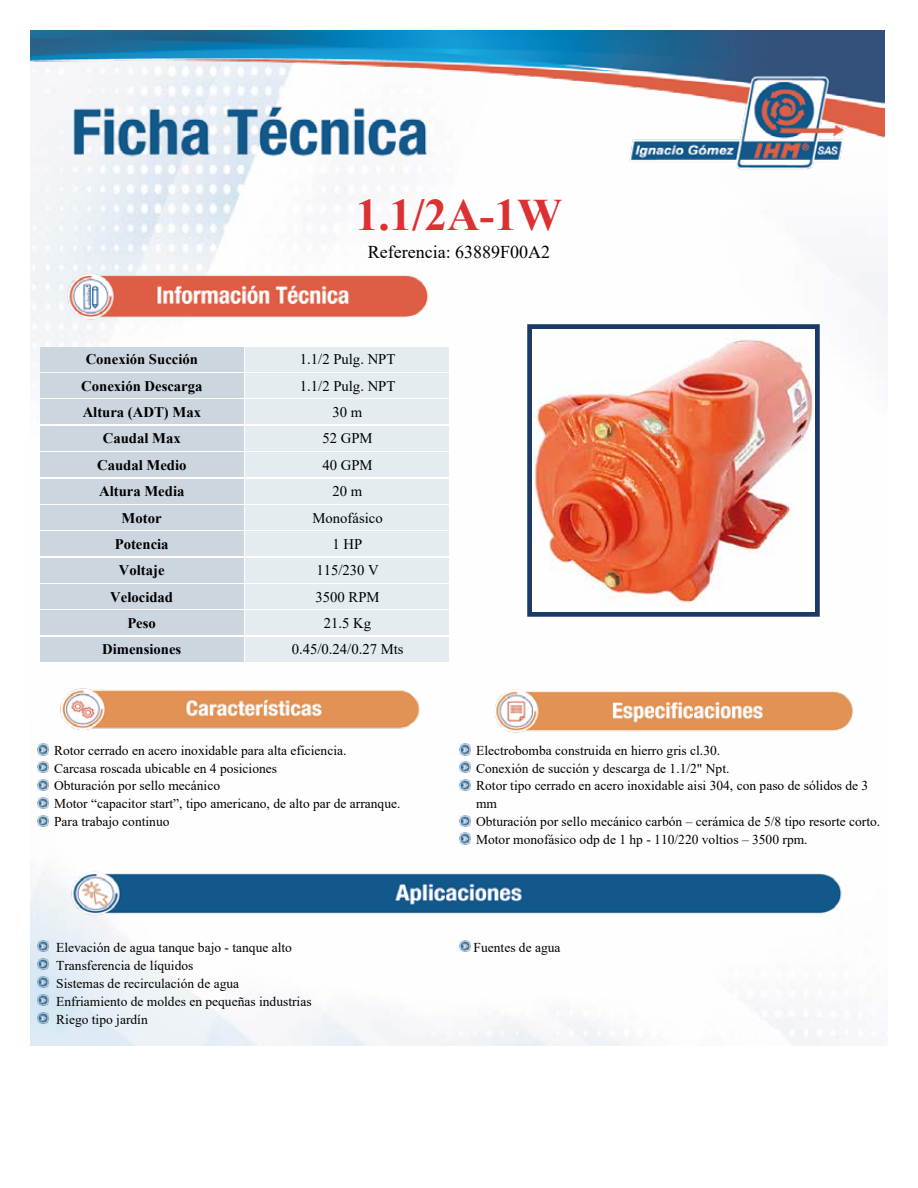
<style>
.page{position:relative;width:918px;height:1188px;background:#fff}
.page>*{position:absolute;margin:0;border:0;box-sizing:border-box;transform-origin:0 0}
.t1{font:700 45px "Times New Roman";color:#dc3132}
.t2{font:18px "Times New Roman";color:#000}
.t3{font:700 14.7px "Times New Roman";color:#000}
.t4{font:14.7px "Times New Roman";color:#000}
.t5{font:13.5px/17.9px "Times New Roman";color:#000}
</style>
<div class="page">
<img style="left:30px;top:188px;width:858px;height:857px">
<img style="left:30px;top:30px;width:855px;height:158px">
<img style="left:51px;top:262px;width:387px;height:68px">
<div style="left:527px;top:324px;width:293px;height:293px;border:6px solid #1c3a69"></div>
<img style="left:533px;top:330px;width:281px;height:281px">
<div style="left:40px;top:347px;width:203px;height:24px;background:#ccd6df"></div>
<div style="left:246px;top:347px;width:203px;height:24px;background:#e4ecef"></div>
<div style="left:40px;top:373px;width:203px;height:25px;background:#ccd6df"></div>
<div style="left:246px;top:373px;width:203px;height:25px;background:#e4ecef"></div>
<div style="left:40px;top:400px;width:203px;height:24px;background:#ccd6df"></div>
<div style="left:246px;top:400px;width:203px;height:24px;background:#e4ecef"></div>
<div style="left:40px;top:426px;width:203px;height:24px;background:#ccd6df"></div>
<div style="left:246px;top:426px;width:203px;height:24px;background:#e4ecef"></div>
<div style="left:40px;top:453px;width:203px;height:24px;background:#ccd6df"></div>
<div style="left:246px;top:453px;width:203px;height:24px;background:#e4ecef"></div>
<div style="left:40px;top:479px;width:203px;height:24px;background:#ccd6df"></div>
<div style="left:246px;top:479px;width:203px;height:24px;background:#e4ecef"></div>
<div style="left:40px;top:505px;width:203px;height:24px;background:#ccd6df"></div>
<div style="left:246px;top:505px;width:203px;height:24px;background:#e4ecef"></div>
<div style="left:40px;top:532px;width:203px;height:24px;background:#ccd6df"></div>
<div style="left:246px;top:532px;width:203px;height:24px;background:#e4ecef"></div>
<div style="left:40px;top:558px;width:203px;height:24px;background:#ccd6df"></div>
<div style="left:246px;top:558px;width:203px;height:24px;background:#e4ecef"></div>
<div style="left:40px;top:584px;width:203px;height:25px;background:#ccd6df"></div>
<div style="left:246px;top:584px;width:203px;height:25px;background:#e4ecef"></div>
<div style="left:40px;top:611px;width:203px;height:24px;background:#ccd6df"></div>
<div style="left:246px;top:611px;width:203px;height:24px;background:#e4ecef"></div>
<div style="left:40px;top:637px;width:203px;height:24px;background:#ccd6df"></div>
<div style="left:246px;top:637px;width:203px;height:24px;background:#e4ecef"></div>
<img style="left:51px;top:679px;width:387px;height:61px">
<img style="left:480px;top:679px;width:387px;height:61px">
<svg style="left:38px;top:744px;width:11px;height:11px"></svg>
<svg style="left:38px;top:762px;width:11px;height:11px"></svg>
<svg style="left:38px;top:779px;width:11px;height:12px"></svg>
<svg style="left:38px;top:797px;width:11px;height:12px"></svg>
<svg style="left:38px;top:815px;width:11px;height:11px"></svg>
<svg style="left:459px;top:744px;width:11px;height:11px"></svg>
<svg style="left:459px;top:762px;width:11px;height:11px"></svg>
<svg style="left:459px;top:779px;width:11px;height:12px"></svg>
<svg style="left:459px;top:815px;width:11px;height:11px"></svg>
<svg style="left:459px;top:833px;width:11px;height:11px"></svg>
<img style="left:54px;top:847px;width:810px;height:90px">
<svg style="left:38px;top:941px;width:11px;height:11px"></svg>
<svg style="left:38px;top:959px;width:11px;height:11px"></svg>
<svg style="left:38px;top:977px;width:11px;height:11px"></svg>
<svg style="left:38px;top:995px;width:11px;height:11px"></svg>
<svg style="left:38px;top:1013px;width:11px;height:11px"></svg>
<svg style="left:459px;top:941px;width:11px;height:11px"></svg>
<h1 class="t1" style="left:356px;top:183px;width:208px">1.1/2A-1W</h1>
<h2 class="t2" style="left:368px;top:239px;width:184px">Referencia: 63889F00A2</h2>
<p class="t3" style="left:86px;top:349px;width:114px">Conexión Succión</p>
<p class="t4" style="left:300px;top:349px;width:97px">1.1/2 Pulg. NPT</p>
<p class="t3" style="left:81px;top:375px;width:123px">Conexión Descarga</p>
<p class="t4" style="left:300px;top:375px;width:97px">1.1/2 Pulg. NPT</p>
<p class="t3" style="left:83px;top:402px;width:120px">Altura (ADT) Max</p>
<p class="t4" style="left:333px;top:402px;width:31px">30 m</p>
<p class="t3" style="left:103px;top:428px;width:79px">Caudal Max</p>
<p class="t4" style="left:322px;top:428px;width:52px">52 GPM</p>
<p class="t3" style="left:97px;top:454px;width:91px">Caudal Medio</p>
<p class="t4" style="left:322px;top:455px;width:52px">40 GPM</p>
<p class="t3" style="left:99px;top:481px;width:87px">Altura Media</p>
<p class="t4" style="left:333px;top:481px;width:31px">20 m</p>
<p class="t3" style="left:122px;top:507px;width:41px">Motor</p>
<p class="t4" style="left:313px;top:507px;width:72px">Monofásico</p>
<p class="t3" style="left:115px;top:533px;width:55px">Potencia</p>
<p class="t4" style="left:333px;top:534px;width:31px">1 HP</p>
<p class="t3" style="left:119px;top:560px;width:47px">Voltaje</p>
<p class="t4" style="left:316px;top:560px;width:64px">115/230 V</p>
<p class="t3" style="left:110px;top:586px;width:64px">Velocidad</p>
<p class="t4" style="left:316px;top:586px;width:66px">3500 RPM</p>
<p class="t3" style="left:127px;top:613px;width:30px">Peso</p>
<p class="t4" style="left:324px;top:613px;width:49px">21.5 Kg</p>
<p class="t3" style="left:102px;top:639px;width:81px">Dimensiones</p>
<p class="t4" style="left:292px;top:639px;width:113px">0.45/0.24/0.27 Mts</p>
<p class="t5" style="left:54px;top:741px;width:348px">Rotor cerrado en acero inoxidable para alta eficiencia.<br>Carcasa roscada ubicable en 4 posiciones<br>Obturación por sello mecánico<br>Motor “capacitor start”, tipo americano, de alto par de arranque.<br>Para trabajo continuo</p>
<p class="t5" style="left:476px;top:741px;width:406px">Electrobomba construida en hierro gris cl.30.<br>Conexión de succión y descarga de 1.1/2" Npt.<br>Rotor tipo cerrado en acero inoxidable aisi 304, con paso de sólidos de 3 mm<br>Obturación por sello mecánico carbón – cerámica de 5/8 tipo resorte corto.<br>Motor monofásico odp de 1 hp - 110/220 voltios – 3500 rpm.</p>
<p class="t5" style="left:56px;top:938px;width:257px">Elevación de agua tanque bajo - tanque alto Transferencia de líquidos<br>Sistemas de recirculación de agua Enfriamiento de moldes en pequeñas industrias Riego tipo jardín</p>
<p class="t5" style="left:474px;top:938px;width:88px">Fuentes de agua</p>
</div>
